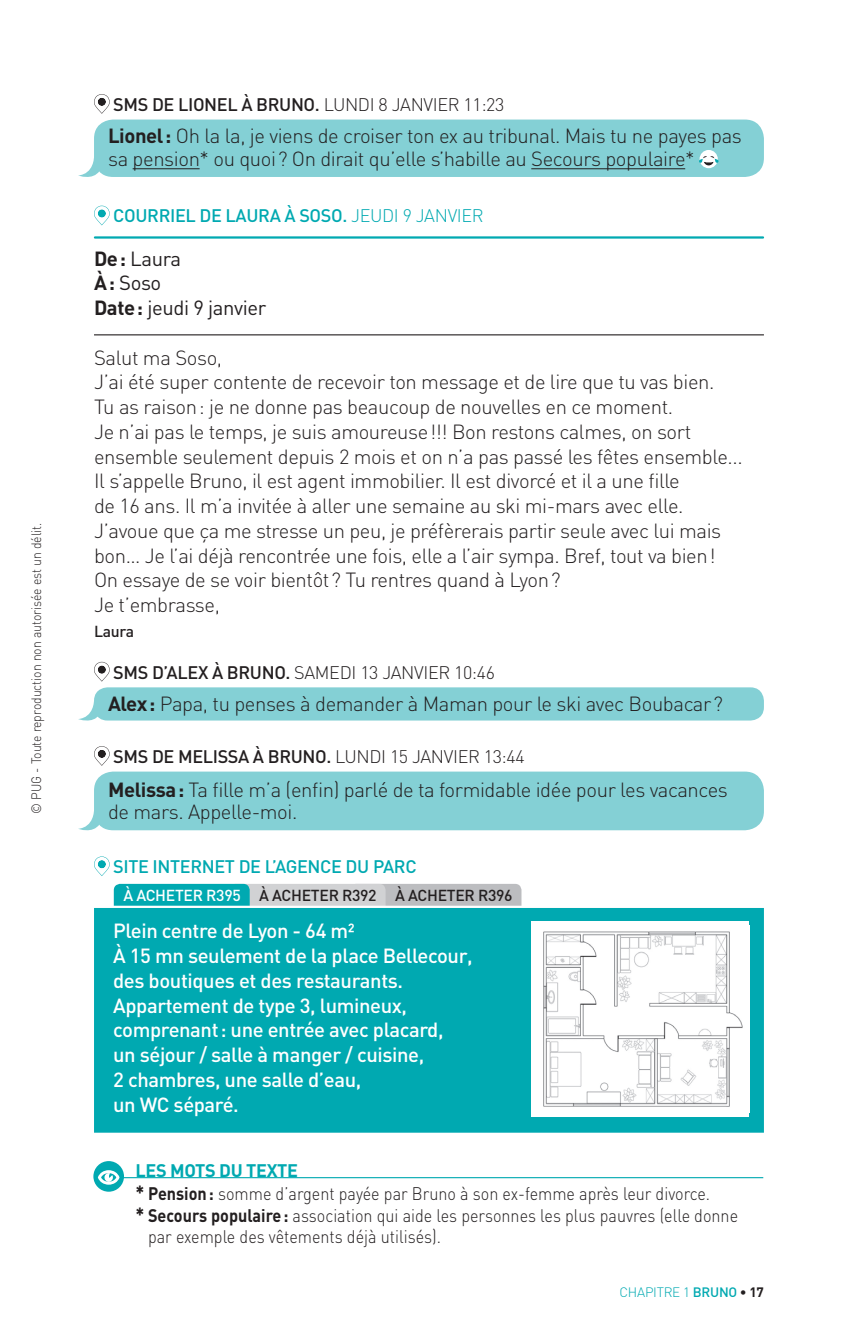
<style>
.page{position:relative;width:860px;height:1339px;background:#fff}
.page>*{position:absolute;margin:0;border:0;box-sizing:border-box;transform-origin:0 0}
.t1{font:300 20.25px/24.8px "DIN";letter-spacing:-.02em;color:#231f20}
.t2{font:500 20.25px/24.8px "DIN";letter-spacing:-.02em;color:#fff}
.t3{font:20.25px/24.8px "DIN";letter-spacing:-.02em;color:#231f20}
.t4{font:300 18px/22.5px "DIN";color:#231f20;scale:.9 1}
.t5{font:500 18px "DIN";letter-spacing:-.02em;color:#231f20}
.t6{font:500 18px "DIN";letter-spacing:-.02em;color:#00a9b1}
.t7{font:300 18px "DIN";letter-spacing:-.02em;color:#231f20}
.t8{font:500 15.75px "DIN";letter-spacing:-.02em;color:#231f20}
.t9{font:500 15.75px "DIN";letter-spacing:-.02em;color:#fff}
.t10{font:300 13.5px "DIN";color:#231f20;scale:.9 1}
.t11{font:300 13.5px "DIN";letter-spacing:-.02em;color:#00a9b1}
.s1{font-weight:300}
.s2{font-weight:700}
.s3{font-weight:500}
.s4{font-weight:700;color:#00a9b1}
.s5{font-weight:700;font-size:20.25px}
.s6{font-weight:500;color:#231f20}
.s7{font-weight:700;color:#231f20}
</style>
<div class="page">
<div style="left:94px;top:687px;width:670px;height:33px;background:#84d0d5;border-radius:14px"></div>
<div style="left:94px;top:771px;width:670px;height:59px;background:#84d0d5;border-radius:19px"></div>
<div style="left:94px;top:120px;width:670px;height:57px;background:#84d0d5;border-radius:19px"></div>
<svg style="left:78px;top:702px;width:22px;height:19px"></svg>
<svg style="left:78px;top:811px;width:22px;height:20px"></svg>
<svg style="left:78px;top:158px;width:22px;height:19px"></svg>
<div style="left:350px;top:884px;width:171px;height:39px;background:#bcbdc0;border-radius:6px"></div>
<div style="left:229px;top:884px;width:156px;height:39px;background:#d1d2d4;border-radius:6px"></div>
<hr style="left:133px;top:168px;width:67px;height:1px;background:#231f20">
<hr style="left:531px;top:168px;width:154px;height:1px;background:#231f20">
<svg style="left:699px;top:150px;width:19px;height:18px"></svg>
<svg style="left:699px;top:156px;width:19px;height:9px"></svg>
<svg style="left:94px;top:662px;width:16px;height:19px"></svg>
<svg style="left:94px;top:856px;width:16px;height:20px"></svg>
<svg style="left:94px;top:746px;width:16px;height:19px"></svg>
<svg style="left:94px;top:94px;width:16px;height:20px"></svg>
<hr style="left:104px;top:1177px;width:659px;height:1px;background:#00a9b1">
<div style="left:93px;top:1161px;width:31px;height:30px;background:#00a9b1;border-radius:50%"></div>
<svg style="left:98px;top:1170px;width:22px;height:14px"></svg>
<hr style="left:94px;top:334px;width:670px;height:1px;background:#231f20">
<hr style="left:95px;top:236px;width:668px;height:3px;background:#00a9b1">
<svg style="left:94px;top:206px;width:16px;height:19px"></svg>
<div style="left:114px;top:884px;width:136px;height:39px;background:#00a9b1;border-radius:6px"></div>
<div style="left:94px;top:907px;width:670px;height:225px;background:#00a9b1"></div>
<div style="left:531px;top:921px;width:218px;height:195px;background:#fff"></div>
<img style="left:543px;top:931px;width:200px;height:176px">
<hr style="left:86px;top:905px;width:690px;height:3px;background:#fff">
<p class="t10" style="left:28px;top:813px;width:325px;rotate:-90deg">© PUG - Toute reproduction non autorisée est un délit.</p>
<p class="t5" style="left:113px;top:93px;width:393px">SMS DE LIONEL À BRUNO. <span class="s1">LUNDI 8 JANVIER 11:23</span></p>
<p class="t1" style="left:108px;top:125px;width:635px;line-height:22.5px"><span class="s2">Lionel:</span> Oh la la, je viens de croiser ton ex au tribunal. Mais tu ne payes pas sa pension* ou quoi? On dirait qu’elle s’habille au Secours populaire*</p>
<p class="t6" style="left:113px;top:204px;width:372px">COURRIEL DE LAURA À SOSO. <span class="s1">JEUDI 9 JANVIER</span></p>
<p class="t3" style="left:94px;top:246px;width:174px"><span class="s2">De:</span> Laura<br><span class="s2">À:</span> Soso<br><span class="s2">Date:</span> jeudi 9 janvier</p>
<p class="t1" style="left:94px;top:345px;width:650px">Salut ma Soso,<br>J’ai été super contente de recevoir ton message et de lire que tu vas bien.<br>Tu as raison: je ne donne pas beaucoup de nouvelles en ce moment.<br>Je n’ai pas le temps, je suis amoureuse!!! Bon restons calmes, on sort ensemble seulement depuis 2 mois et on n’a pas passé les fêtes ensemble...<br>Il s’appelle Bruno, il est agent immobilier. Il est divorcé et il a une fille<br>de 16 ans. Il m’a invitée à aller une semaine au ski mi-mars avec elle.<br>J’avoue que ça me stresse un peu, je préfèrerais partir seule avec lui mais bon… Je l’ai déjà rencontrée une fois, elle a l’air sympa. Bref, tout va bien!<br>On essaye de se voir bientôt? Tu rentres quand à Lyon?<br>Je t’embrasse,</p>
<p class="t8" style="left:94px;top:621px;width:42px">Laura</p>
<p class="t7" style="left:113px;top:661px;width:383px"><span class="s3">SMS D’ALEX À BRUNO.</span> SAMEDI 13 JANVIER 10:46</p>
<p class="t1" style="left:108px;top:691px;width:616px"><span class="s2">Alex:</span> Papa, tu penses à demander à Maman pour le ski avec Boubacar?</p>
<p class="t5" style="left:113px;top:745px;width:413px">SMS DE MELISSA À BRUNO. <span class="s1">LUNDI 15 JANVIER 13:44</span></p>
<p class="t1" style="left:108px;top:778px;width:621px;line-height:22.5px"><span class="s2">Melissa:</span> Ta fille m’a (enfin) parlé de ta formidable idée pour les vacances de mars. Appelle-moi.</p>
<p class="t6" style="left:113px;top:855px;width:305px">SITE INTERNET DE L’AGENCE DU PARC</p>
<p class="t9" style="left:123px;top:885px;width:119px">À ACHETER R395</p>
<p class="t8" style="left:259px;top:885px;width:255px">À ACHETER R392 À ACHETER R396</p>
<p class="t2" style="left:113px;top:918px;width:361px">Plein centre de Lyon - 64 m²<br>À 15 mn seulement de la place Bellecour, des boutiques et des restaurants.<br>Appartement de type 3, lumineux, comprenant: une entrée avec placard,<br>un séjour / salle à manger / cuisine,<br>2 chambres, une salle d’eau,<br>un WC séparé.</p>
<p class="t4" style="left:135px;top:1159px;width:671px"><span class="s4">LES MOTS DU TEXTE<br></span><span class="s5">*</span> <span class="s2">Pension:</span> somme d’argent payée par Bruno à son ex-femme après leur divorce.<br><span class="s5">*</span> <span class="s2">Secours populaire:</span> association qui aide les personnes les plus pauvres (elle donne</p>
<p class="t4" style="left:148px;top:1224px;width:327px">par exemple des vêtements déjà utilisés).</p>
<p class="t11" style="left:619px;top:1283px;width:146px">CHAPITRE 1 <span class="s3">BRUNO</span> <span class="s6">•</span> <span class="s7">17</span></p>
</div>
